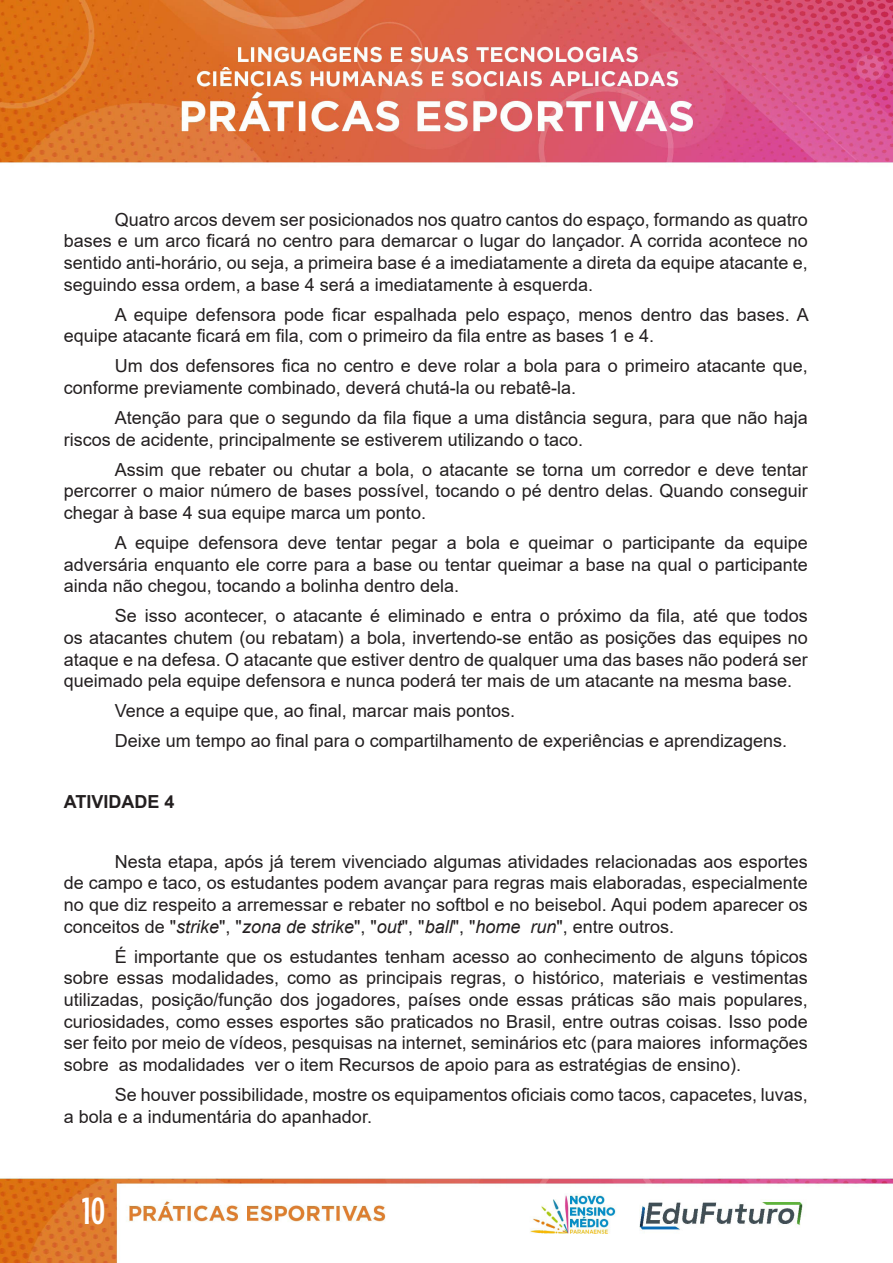
<style>
.page{position:relative;width:893px;height:1263px;background:#fff}
.page>*{position:absolute;margin:0;border:0;box-sizing:border-box;transform-origin:0 0}
.t1{font:500 37.5px "Gotham Condensed";color:#fff}
.t2{font:18px/21.6px "Arial";color:#231f20;text-align:justify}
.t3{font:700 18px "Arial";color:#231f20}
.s1{font-style:italic}
</style>
<div class="page">
<img style="left:0;top:0;width:893px;height:1263px">
<p class="t2" style="left:64px;top:208px;width:746px;text-indent:51px">Quatro arcos devem ser posicionados nos quatro cantos do espaço, formando as quatro bases e um arco ficará no centro para demarcar o lugar do lançador. A corrida acontece no sentido anti-horário, ou seja, a primeira base é a imediatamente a direta da equipe atacante e, seguindo essa ordem, a base 4 será a imediatamente à esquerda.</p>
<p class="t2" style="left:64px;top:303px;width:747px;text-indent:51px">A equipe defensora pode ficar espalhada pelo espaço, menos dentro das bases. A equipe atacante ficará em fila, com o primeiro da fila entre as bases 1 e 4.</p>
<p class="t2" style="left:64px;top:355px;width:746px;text-indent:51px">Um dos defensores fica no centro e deve rolar a bola para o primeiro atacante que, conforme previamente combinado, deverá chutá-la ou rebatê-la.</p>
<p class="t2" style="left:64px;top:407px;width:746px;text-indent:51px">Atenção para que o segundo da fila fique a uma distância segura, para que não haja riscos de acidente, principalmente se estiverem utilizando o taco.</p>
<p class="t2" style="left:64px;top:458px;width:746px;text-indent:51px">Assim que rebater ou chutar a bola, o atacante se torna um corredor e deve tentar percorrer o maior número de bases possível, tocando o pé dentro delas. Quando conseguir chegar à base 4 sua equipe marca um ponto.</p>
<p class="t2" style="left:64px;top:532px;width:746px;text-indent:51px">A equipe defensora deve tentar pegar a bola e queimar o participante da equipe adversária enquanto ele corre para a base ou tentar queimar a base na qual o participante ainda não chegou, tocando a bolinha dentro dela.</p>
<p class="t2" style="left:64px;top:605px;width:746px;text-indent:51px">Se isso acontecer, o atacante é eliminado e entra o próximo da fila, até que todos os atacantes chutem (ou rebatam) a bola, invertendo-se então as posições das equipes no ataque e na defesa. O atacante que estiver dentro de qualquer uma das bases não poderá ser queimado pela equipe defensora e nunca poderá ter mais de um atacante na mesma base.</p>
<p class="t2" style="left:115px;top:700px;width:402px">Vence a equipe que, ao final, marcar mais pontos.</p>
<p class="t2" style="left:115px;top:730px;width:674px">Deixe um tempo ao final para o compartilhamento de experiências e aprendizagens.</p>
<p class="t3" style="left:64px;top:789px;width:112px">ATIVIDADE 4</p>
<p class="t2" style="left:64px;top:851px;width:746px;text-indent:51px">Nesta etapa, após já terem vivenciado algumas atividades relacionadas aos esportes de campo e taco, os estudantes podem avançar para regras mais elaboradas, especialmente no que diz respeito a arremessar e rebater no softbol e no beisebol. Aqui podem aparecer os conceitos de "<span class="s1">strike</span>", "<span class="s1">zona de strike</span>", "<span class="s1">out</span>", "<span class="s1">ball</span>", "<span class="s1">home run</span>", entre outros.</p>
<p class="t2" style="left:64px;top:945px;width:746px;text-indent:51px">É importante que os estudantes tenham acesso ao conhecimento de alguns tópicos sobre essas modalidades, como as principais regras, o histórico, materiais e vestimentas utilizadas, posição/função dos jogadores, países onde essas práticas são mais populares, curiosidades, como esses esportes são praticados no Brasil, entre outras coisas. Isso pode ser feito por meio de vídeos, pesquisas na internet, seminários etc (para maiores informações sobre as modalidades ver o item Recursos de apoio para as estratégias de ensino).</p>
<p class="t2" style="left:64px;top:1084px;width:746px;text-indent:51px">Se houver possibilidade, mostre os equipamentos oficiais como tacos, capacetes, luvas, a bola e a indumentária do apanhador.</p>
<h1 class="t1" style="left:82px;top:1190px;width:25px">10</h1>
</div>
